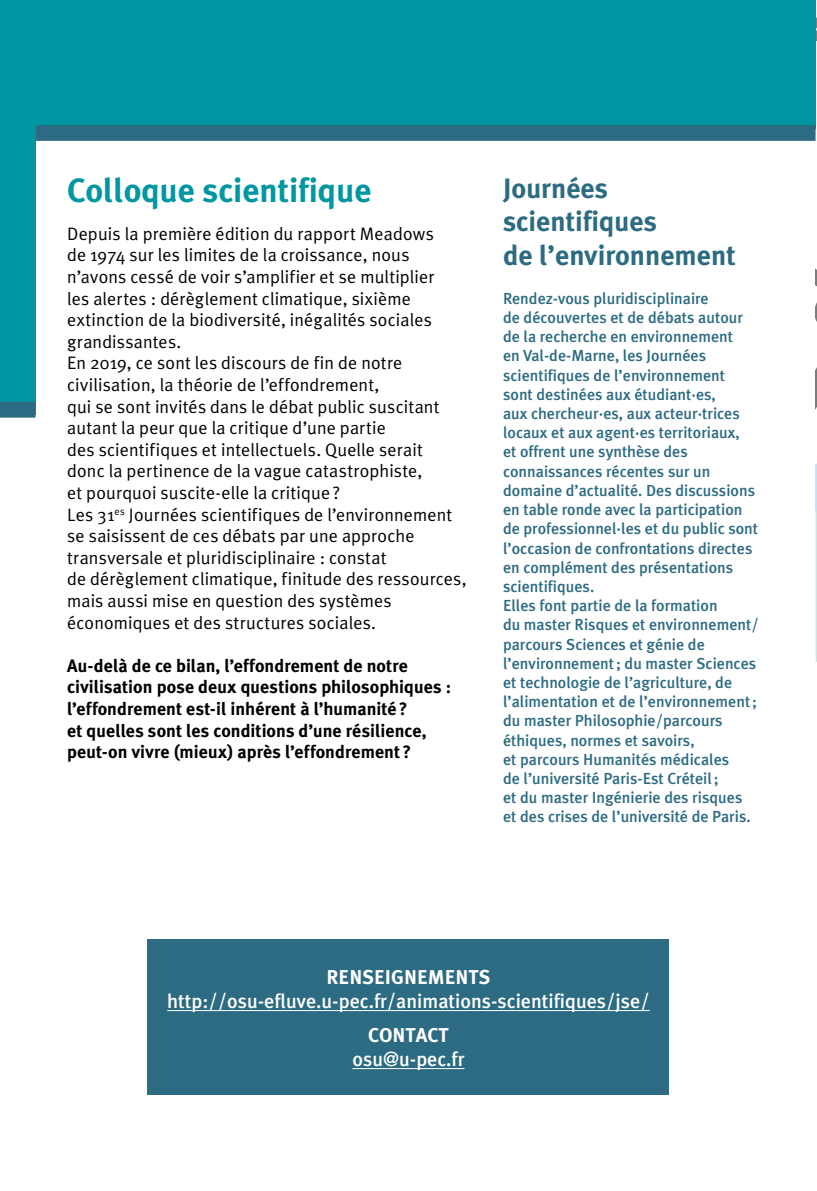
<style>
.page{position:relative;width:817px;height:1191px;background:#fff}
.page>*{position:absolute;margin:0;border:0;box-sizing:border-box;transform-origin:0 0}
.t1{font:700 33.6px "Meta Plus";color:#0097a3}
.t2{font:700 28px/33.6px "Meta Plus";color:#2c6b82}
.t3{font:500 20px "Meta Plus";color:#fff}
.t4{font:700 20px "Meta Plus";color:#fff}
.t5{font:18px/21.6px "Meta Plus Normal";letter-spacing:.01em;color:#000}
.t6{font:700 18px/21.6px "Meta Plus";letter-spacing:.005em;color:#000}
.t7{font:500 16px/19.2px "Meta Plus";color:#2c6b82}
</style>
<div class="page">
<svg style="left:815px;top:0;width:1px;height:662px"></svg>
<div style="left:0;top:0;width:815px;height:129px;background:#0097a3"></div>
<div style="left:0;top:125px;width:815px;height:16px;background:#2c6b82"></div>
<div style="left:0;top:0;width:35px;height:414px;background:#0097a3"></div>
<div style="left:0;top:402px;width:35px;height:15px;background:#2c6b82"></div>
<div style="left:147px;top:939px;width:522px;height:155px;background:#2c6b82"></div>
<hr style="left:167px;top:1010px;width:482px;height:1px;background:#fff">
<hr style="left:352px;top:1068px;width:112px;height:1px;background:#fff">
<h1 class="t1" style="left:67px;top:171px;width:306px">Colloque scientifique</h1>
<p class="t5" style="left:67px;top:222px;width:401px">Depuis la première édition du rapport Meadows<br>de 1974 sur les limites de la croissance, nous n’avons cessé de voir s’amplifier et se multiplier<br>les alertes : dérèglement climatique, sixième extinction de la biodiversité, inégalités sociales grandissantes.<br>En 2019, ce sont les discours de fin de notre civilisation, la théorie de l’effondrement,<br>qui se sont invités dans le débat public suscitant autant la peur que la critique d’une partie<br>des scientifiques et intellectuels. Quelle serait<br>donc la pertinence de la vague catastrophiste,<br>et pourquoi suscite-elle la critique?<br>Les 31<sup>es</sup> Journées scientifiques de l’environnement se saisissent de ces débats par une approche transversale et pluridisciplinaire : constat<br>de dérèglement climatique, finitude des ressources, mais aussi mise en question des systèmes économiques et des structures sociales.</p>
<p class="t6" style="left:67px;top:655px;width:385px">Au-delà de ce bilan, l’effondrement de notre civilisation pose deux questions philosophiques : l’effondrement est-il inhérent à l’humanité?<br>et quelles sont les conditions d’une résilience, peut-on vivre (mieux) après l’effondrement ?</p>
<h2 class="t2" style="left:503px;top:171px;width:234px">Journées scientifiques<br>de l’environnement</h2>
<p class="t7" style="left:503px;top:288px;width:257px">Rendez-vous pluridisciplinaire<br>de découvertes et de débats autour de la recherche en environnement<br>en Val-de-Marne, les Journées scientifiques de l’environnement sont destinées aux étudiant·es,<br>aux chercheur·es, aux acteur·trices locaux et aux agent·es territoriaux,<br>et offrent une synthèse des connaissances récentes sur un domaine d’actualité. Des discussions en table ronde avec la participation de professionnel·les et du public sont l’occasion de confrontations directes en complément des présentations scientifiques.<br>Elles font partie de la formation<br>du master Risques et environnement/ parcours Sciences et génie de l’environnement; du master Sciences et technologie de l’agriculture, de l’alimentation et de l’environnement; du master Philosophie/parcours éthiques, normes et savoirs,<br>et parcours Humanités médicales<br>de l’université Paris-Est Créteil;<br>et du master Ingénierie des risques et des crises de l’université de Paris.</p>
<p class="t4" style="left:326px;top:965px;width:165px">RENSEIGNEMENTS</p>
<p class="t3" style="left:167px;top:989px;width:484px">http://osu-efluve.u-pec.fr/animations-scientifiques/jse/</p>
<p class="t4" style="left:368px;top:1023px;width:82px">CONTACT</p>
<p class="t3" style="left:352px;top:1047px;width:114px">osu@u-pec.fr</p>
</div>
